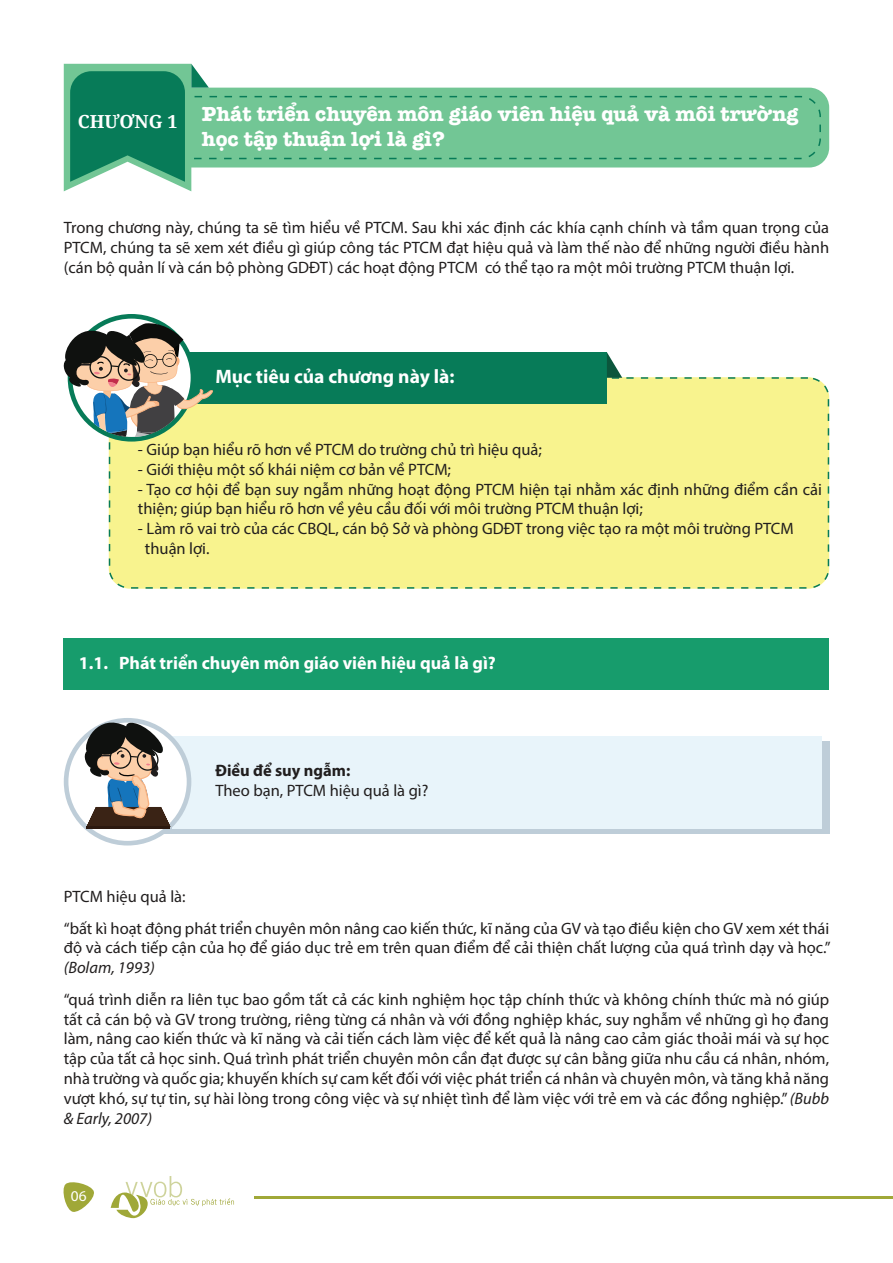
<style>
.page{position:relative;width:893px;height:1263px;background:#fff}
.page>*{position:absolute;margin:0;border:0;box-sizing:border-box;transform-origin:0 0}
.t1{font:700 21px/25.2px "American Typewriter";color:#fff}
.t2{font:700 19.5px "Myriad Pro";color:#fff}
.t3{font:700 18px "Myriad Pro";color:#fff}
.t4{font:700 18px "Droid Serif";color:#fff}
.t5{font:16.5px/19.8px "Myriad Pro";color:#211e1e}
.t6{font:700 16.5px "Myriad Pro";color:#211e1e}
.t7{font:italic 16.5px "Myriad Pro";color:#211e1e}
.t8{font:15px "Myriad Pro";color:#fff}
.s1{font-style:italic}
</style>
<div class="page">
<div style="left:149px;top:741px;width:680px;height:92px;background:#becdd8"></div>
<div style="left:172px;top:737px;width:650px;height:92px;background:#e8f4fa"></div>
<div style="left:109px;top:377px;width:720px;height:212px;background:#f8f38e"></div>
<div style="left:174px;top:352px;width:433px;height:51px;background:#077b58"></div>
<div style="left:154px;top:88px;width:675px;height:79px;background:#72c695;border-radius:20px"></div>
<div style="left:145px;top:96px;width:676px;height:63px;border:2px dashed #077b58;border-radius:20px"></div>
<svg style="left:64px;top:64px;width:145px;height:127px"></svg>
<svg style="left:607px;top:352px;width:15px;height:26px"></svg>
<svg style="left:68px;top:314px;width:127px;height:128px"></svg>
<svg style="left:63px;top:319px;width:150px;height:118px"></svg>
<div style="left:64px;top:638px;width:765px;height:51px;background:#179c6c"></div>
<div style="left:64px;top:718px;width:127px;height:127px;background:#becdd8;border-radius:50%"></div>
<div style="left:68px;top:722px;width:119px;height:119px;background:#fff;border-radius:50%"></div>
<hr style="left:87px;top:827px;width:83px;height:2px;background:#3a2315">
<svg style="left:82px;top:718px;width:88px;height:109px"></svg>
<svg style="left:63px;top:1182px;width:31px;height:30px"></svg>
<hr style="left:255px;top:1196px;width:638px;height:2px;background:#a0a838">
<svg style="left:111px;top:1176px;width:123px;height:42px"></svg>
<p class="t4" style="left:78px;top:111px;width:101px">CHƯƠNG 1</p>
<p class="t1" style="left:202px;top:101px;width:598px">Phát triển chuyên môn giáo viên hiệu quả và môi trường học tập thuận lợi là gì?</p>
<p class="t5" style="left:64px;top:217px;width:767px;text-align:justify">Trong chương này, chúng ta sẽ tìm hiểu về PTCM. Sau khi xác định các khía cạnh chính và tầm quan trọng của PTCM, chúng ta sẽ xem xét điều gì giúp công tác PTCM đạt hiệu quả và làm thế nào để những người điều hành (cán bộ quản lí và cán bộ phòng GDĐT) các hoạt động PTCM có thể tạo ra một môi trường PTCM thuận lợi.</p>
<p class="t2" style="left:215px;top:364px;width:241px">Mục tiêu của chương này là:</p>
<p class="t5" style="left:138px;top:439px;width:405px">- Giúp bạn hiểu rõ hơn về PTCM do trường chủ trì hiệu quả;</p>
<p class="t5" style="left:138px;top:459px;width:315px">- Giới thiệu một số khái niệm cơ bản về PTCM;</p>
<p class="t5" style="left:138px;top:479px;width:685px">- Tạo cơ hội để bạn suy ngẫm những hoạt động PTCM hiện tại nhằm xác định những điểm cần cải thiện; giúp bạn hiểu rõ hơn về yêu cầu đối với môi trường PTCM thuận lợi;</p>
<p class="t5" style="left:145px;top:518px;width:650px;text-indent:-7px">- Làm rõ vai trò của các CBQL, cán bộ Sở và phòng GDĐT trong việc tạo ra một môi trường PTCM thuận lợi.</p>
<p class="t3" style="left:79px;top:651px;width:419px">1.1. Phát triển chuyên môn giáo viên hiệu quả là gì?</p>
<p class="t6" style="left:215px;top:759px;width:137px">Điều để suy ngẫ m:</p>
<p class="t5" style="left:215px;top:780px;width:215px">Theo bạn, PTCM hiệu quả là gì?</p>
<p class="t5" style="left:64px;top:881px;width:767px;line-height:31.5px">PTCM hiệu quả là:<br>“bất kì hoạt động phát triển chuyên môn nâng cao kiến thức, kĩ năng của GV và tạo điều kiện cho GV xem xét thái</p>
<p class="t5" style="left:64px;top:938px;width:768px">độ và cách tiếp cận của họ để giáo dục trẻ em trên quan điểm để cải thiện chất lượng của quá trình dạy và học.”</p>
<p class="t7" style="left:64px;top:959px;width:93px">(Bolam, 1993)</p>
<p class="t5" style="left:64px;top:989px;width:767px;text-align:justify">“quá trình diễn ra liên tục bao gồm tất cả các kinh nghiệm học tập chính thức và không chính thức mà nó giúp tất cả cán bộ và GV trong trường, riêng từng cá nhân và với đồng nghiệp khác, suy nghẫm về những gì họ đang làm, nâng cao kiến thức và kĩ năng và cải tiến cách làm việc để kết quả là nâng cao cảm giác thoải mái và sự học tập của tất cả học sinh. Quá trình phát triển chuyên môn cần đạt được sự cân bằng giữa nhu cầu cá nhân, nhóm, nhà trường và quốc gia; khuyến khích sự cam kết đối với việc phát triển cá nhân và chuyên môn, và tăng khả năng vượt khó, sự tự tin, sự hài lòng trong công việc và sự nhiệt tình để làm việc với trẻ em và các đồng nghiệp.” <span class="s1">(Bubb &amp; Early, 2007)</span></p>
<p class="t8" style="left:71px;top:1187px;width:17px">06</p>
</div>
